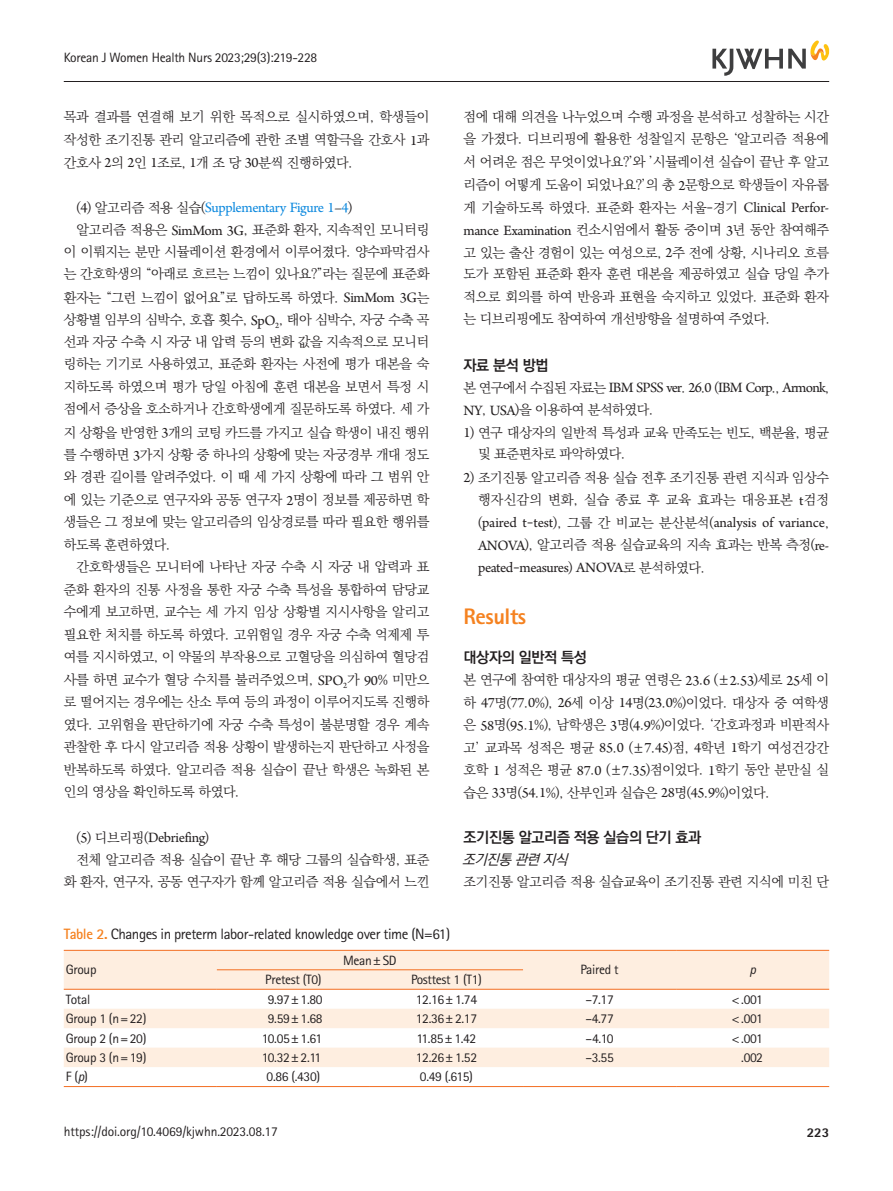
<style>
.page{position:relative;width:893px;height:1191px;background:#fff}
.page>*{position:absolute;margin:0;border:0;box-sizing:border-box;transform-origin:0 0}
.body-title-eng{font:800 22.5px "Rotis Sans Serif Std";letter-spacing:-.02em;color:#f58220}
.table-caption{font:15px "Rotis Sans Serif Std";letter-spacing:-.03em;color:#231f20}
.body{font:15px "Arno Pro";letter-spacing:-.025em;color:#231f20}
.body-2{font:15px "Arno Pro";letter-spacing:-.005em;color:#231f20}
.body-3{font:15px "Arno Pro";letter-spacing:-.05em;color:#231f20}
.body-4{font:15px "Arno Pro";letter-spacing:-.03em;color:#0b88de}
.body-sub-title{font:700 15px "Ko Pub Dotum";letter-spacing:-.02em;color:#231f20}
.body-sub-title-itali{font:italic 500 14.25px "Ko Pub Dotum";color:#231f20}
.body-5{font:300 13.5px/22.5px "Ko Pub Batang";letter-spacing:-.025em;color:#231f20;text-align:justify}
.tbody{font:13.5px "Rotis Sans Serif Std";letter-spacing:-.025em;color:#231f20}
.t1{font:800 13.5px "Rotis Sans Serif Std";color:#231f20}
.tbody-2{font:italic 13.5px "Rotis Sans Serif Std";color:#231f20}
.s1{font-family:"Arno Pro";font-weight:400;font-size:15px}
.s2{font-family:"Ko Pub Batang";font-weight:300;font-size:13.5px;color:#231f20}
.s3{color:#231f20}
.s4{font-family:"Ko Pub Batang";font-weight:300;font-size:13.5px}
.s5{font-weight:700;color:#f58220}
.s6{font-style:italic}
</style>
<div class="page">
<hr style="left:64px;top:81px;width:765px;height:1px;background:#231f20">
<svg style="left:712px;top:40px;width:118px;height:36px"></svg>
<svg style="left:64px;top:951px;width:765px;height:116px;fill:#feeee0"></svg>
<hr style="left:64px;top:1086px;width:153px;height:1px;background:#f36e21">
<hr style="left:217px;top:1086px;width:153px;height:1px;background:#f36e21">
<hr style="left:370px;top:1086px;width:153px;height:1px;background:#f36e21">
<hr style="left:523px;top:1086px;width:153px;height:1px;background:#f36e21">
<hr style="left:676px;top:1086px;width:153px;height:1px;background:#f36e21">
<hr style="left:64px;top:950px;width:153px;height:1px;background:#f36e21">
<hr style="left:64px;top:989px;width:153px;height:1px;background:#f36e21">
<hr style="left:217px;top:950px;width:153px;height:1px;background:#f36e21">
<hr style="left:370px;top:950px;width:153px;height:1px;background:#f36e21">
<hr style="left:523px;top:950px;width:153px;height:1px;background:#f36e21">
<hr style="left:676px;top:950px;width:153px;height:1px;background:#f36e21">
<hr style="left:523px;top:989px;width:153px;height:1px;background:#f36e21">
<hr style="left:676px;top:989px;width:153px;height:1px;background:#f36e21">
<hr style="left:217px;top:969px;width:153px;height:1px;background:#f36e21">
<hr style="left:370px;top:969px;width:153px;height:1px;background:#f36e21">
<hr style="left:217px;top:989px;width:153px;height:1px;background:#f36e21">
<hr style="left:370px;top:989px;width:153px;height:1px;background:#f36e21">
<p class="tbody" style="left:64px;top:49px;width:255px">Korean J Women Health Nurs 2023;29(3):219-228</p>
<p class="body-5" style="left:64px;top:106px;width:367px">목과 결과를 연결해 보기 위한 목적으로 실시하였으며, 학생들이 작성한 조기진통 관리 알고리즘에 관한 조별 역할극을 간호사 <span class="s1">1</span>과 간호사 <span class="s1">2</span>의 <span class="s1">2</span>인 <span class="s1">1</span>조로, <span class="s1">1</span>개 조 당 <span class="s1">30</span>분씩 진행하였다.</p>
<p class="body-4" style="left:77px;top:199px;width:277px"><span class="s2">(</span><span class="s3">4</span><span class="s2">) 알고리즘 적용 실습(</span>Supplementary Figure 1<span class="s3">–</span>4<span class="s2">)</span></p>
<p class="body-5" style="left:64px;top:219px;width:367px;text-indent:13px">알고리즘 적용은 <span class="s1">SimMom 3G</span>, 표준화 환자, 지속적인 모니터링 이 이뤄지는 분만 시뮬레이션 환경에서 이루어졌다. 양수파막검사 는 간호학생의 “아래로 흐르는 느낌이 있나요?”라는 질문에 표준화 환자는 “그런 느낌이 없어요”로 답하도록 하였다. <span class="s1">SimMom 3G</span>는 상황별 임부의 심박수, 호흡 횟수, <span class="s1">SpO</span><sub>2</sub>, 태아 심박수, 자궁 수축 곡 선과 자궁 수축 시 자궁 내 압력 등의 변화 값을 지속적으로 모니터 링하는 기기로 사용하였고, 표준화 환자는 사전에 평가 대본을 숙 지하도록 하였으며 평가 당일 아침에 훈련 대본을 보면서 특정 시 점에서 증상을 호소하거나 간호학생에게 질문하도록 하였다. 세 가 지 상황을 반영한 <span class="s1">3</span>개의 코팅 카드를 가지고 실습 학생이 내진 행위 를 수행하면 <span class="s1">3</span>가지 상황 중 하나의 상황에 맞는 자궁경부 개대 정도 와 경관 길이를 알려주었다. 이 때 세 가지 상황에 따라 그 범위 안</p>
<p class="body-5" style="left:64px;top:489px;width:367px">에 있는 기준으로 연구자와 공동 연구자 <span class="s1">2</span>명이 정보를 제공하면 학 생들은 그 정보에 맞는 알고리즘의 임상경로를 따라 필요한 행위를 하도록 훈련하였다.</p>
<p class="body-5" style="left:64px;top:556px;width:367px;text-indent:13px">간호학생들은 모니터에 나타난 자궁 수축 시 자궁 내 압력과 표 준화 환자의 진통 사정을 통한 자궁 수축 특성을 통합하여 담당교 수에게 보고하면, 교수는 세 가지 임상 상황별 지시사항을 알리고 필요한 처치를 하도록 하였다. 고위험일 경우 자궁 수축 억제제 투 여를 지시하였고, 이 약물의 부작용으로 고혈당을 의심하여 혈당검 사를 하면 교수가 혈당 수치를 불러주었으며, <span class="s1">SPO</span><sub>2</sub>가 <span class="s1">90</span>% 미만으</p>
<p class="body-5" style="left:64px;top:691px;width:367px">로 떨어지는 경우에는 산소 투여 등의 과정이 이루어지도록 진행하 였다. 고위험을 판단하기에 자궁 수축 특성이 불분명할 경우 계속 관찰한 후 다시 알고리즘 적용 상황이 발생하는지 판단하고 사정을 반복하도록 하였다. 알고리즘 적용 실습이 끝난 학생은 녹화된 본 인의 영상을 확인하도록 하였다.</p>
<p class="body" style="left:77px;top:829px;width:134px"><span class="s4">(</span>5<span class="s4">) 디브리핑(</span>Debriefing<span class="s4">)</span></p>
<p class="body-5" style="left:64px;top:848px;width:367px;text-align:right">전체 알고리즘 적용 실습이 끝난 후 해당 그룹의 실습학생, 표준 화 환자, 연구자, 공동 연구자가 함께 알고리즘 적용 실습에서 느낀</p>
<p class="body-5" style="left:463px;top:106px;width:367px">점에 대해 의견을 나누었으며 수행 과정을 분석하고 성찰하는 시간 을 가졌다. 디브리핑에 활용한 성찰일지 문항은 ‘알고리즘 적용에 서 어려운 점은 무엇이었나요?’와 ’시뮬레이션 실습이 끝난 후 알고 리즘이 어떻게 도움이 되었나요?’의 총 <span class="s1">2</span>문항으로 학생들이 자유롭 게 기술하도록 하였다. 표준화 환자는 서울-경기 <span class="s1">Clinical Perfor&shy;mance Examination</span> 컨소시엄에서 활동 중이며 <span class="s1">3</span>년 동안 참여해주 고 있는 출산 경험이 있는 여성으로, <span class="s1">2</span>주 전에 상황, 시나리오 흐름 도가 포함된 표준화 환자 훈련 대본을 제공하였고 실습 당일 추가 적으로 회의를 하여 반응과 표현을 숙지하고 있었다. 표준화 환자 는 디브리핑에도 참여하여 개선방향을 설명하여 주었다.</p>
<p class="body-sub-title" style="left:463px;top:357px;width:87px">자료 분석 방법</p>
<p class="body-3" style="left:463px;top:379px;width:367px"><span class="s4">본 연구에서 수집된 자료는</span> IBM SPSS ver<span class="s4">.</span> 26<span class="s4">.</span>0 <span class="s4">(</span>IBM Corp<span class="s4">.,</span> Armonk<span class="s4">,</span></p>
<p class="body-5" style="left:463px;top:399px;width:191px"><span class="s1">NY</span>, <span class="s1">USA</span>)을 이용하여 분석하였다.</p>
<p class="body-5" style="left:478px;top:422px;width:353px;line-height:21.8px;text-indent:-15px"><span class="s1">1</span>) 연구 대상자의 일반적 특성과 교육 만족도는 빈도, 백분율, 평균 및 표준편차로 파악하였다.</p>
<p class="body-5" style="left:463px;top:467px;width:367px;text-align:right"><span class="s1">2</span>) 조기진통 알고리즘 적용 실습 전후 조기진통 관련 지식과 임상수 행자신감의 변화, 실습 종료 후 교육 효과는 대응표본 <span class="s1">t</span>검정</p>
<p class="body-2" style="left:478px;top:514px;width:353px"><span class="s4">(</span>paired t<span class="s4">-</span>test<span class="s4">), 그룹 간 비교는 분산분석(</span>analysis of variance<span class="s4">,</span></p>
<p class="body-5" style="left:478px;top:534px;width:353px"><span class="s1">ANOVA</span>), 알고리즘 적용 실습교육의 지속 효과는 반복 측정(<span class="s1">re-</span></p>
<p class="body" style="left:478px;top:559px;width:228px">peated<span class="s4">-</span>measures<span class="s4">)</span> ANOVA<span class="s4">로 분석하였다.</span></p>
<p class="body-title-eng" style="left:463px;top:602px;width:64px">Results</p>
<p class="body-sub-title" style="left:463px;top:650px;width:125px">대상자의 일반적 특성</p>
<p class="body-5" style="left:463px;top:669px;width:367px">본 연구에 참여한 대상자의 평균 연령은 <span class="s1">23</span>.<span class="s1">6</span> (±<span class="s1">2</span>.<span class="s1">53</span>)세로 <span class="s1">25</span>세 이 하 <span class="s1">47</span>명(<span class="s1">77</span>.<span class="s1">0</span>%), <span class="s1">26</span>세 이상 <span class="s1">14</span>명(<span class="s1">23</span>.<span class="s1">0</span>%)이었다. 대상자 중 여학생 은 <span class="s1">58</span>명(<span class="s1">95</span>.<span class="s1">1</span>%), 남학생은 <span class="s1">3</span>명(<span class="s1">4</span>.<span class="s1">9</span>%)이었다. ‘간호과정과 비판적사 고’ 교과목 성적은 평균 <span class="s1">85</span>.<span class="s1">0</span> (±<span class="s1">7</span>.<span class="s1">45</span>)점, <span class="s1">4</span>학년 <span class="s1">1</span>학기 여성건강간 호학 <span class="s1">1</span> 성적은 평균 <span class="s1">87</span>.<span class="s1">0</span> (±<span class="s1">7</span>.<span class="s1">35</span>)점이었다. <span class="s1">1</span>학기 동안 분만실 실 습은 <span class="s1">33</span>명(<span class="s1">54</span>.<span class="s1">1</span>%), 산부인과 실습은 <span class="s1">28</span>명(<span class="s1">45</span>.<span class="s1">9</span>%)이었다.</p>
<p class="body-sub-title" style="left:463px;top:830px;width:239px">조기진통 알고리즘 적용 실습의 단기 효과</p>
<p class="body-sub-title-itali" style="left:462px;top:852px;width:111px">조기진통 관련 지식</p>
<p class="body-5" style="left:463px;top:871px;width:367px">조기진통 알고리즘 적용 실습교육이 조기진통 관련 지식에 미친 단</p>
<p class="table-caption" style="left:64px;top:925px;width:388px"><span class="s5">Table 2.</span> Changes in preterm labor-related knowledge over time (N=61)</p>
<p class="tbody" style="left:66px;top:962px;width:32px">Group</p>
<p class="tbody" style="left:343px;top:952px;width:55px">Mean±SD</p>
<p class="tbody" style="left:265px;top:971px;width:58px">Pretest (T0)</p>
<p class="tbody" style="left:411px;top:971px;width:72px">Posttest 1 (T1)</p>
<p class="tbody" style="left:581px;top:962px;width:39px">Paired t</p>
<p class="tbody-2" style="left:749px;top:962px;width:8px">p</p>
<p class="tbody" style="left:66px;top:991px;width:26px">Total</p>
<p class="tbody" style="left:268px;top:991px;width:56px">9.97±1.80</p>
<p class="tbody" style="left:416px;top:991px;width:63px">12.16±1.74</p>
<p class="tbody" style="left:585px;top:991px;width:30px">–7.17</p>
<p class="tbody" style="left:732px;top:991px;width:32px">&lt;.001</p>
<p class="tbody" style="left:66px;top:1010px;width:82px">Group 1 (n=22)</p>
<p class="tbody" style="left:268px;top:1010px;width:56px">9.59±1.68</p>
<p class="tbody" style="left:416px;top:1010px;width:63px">12.36±2.17</p>
<p class="tbody" style="left:585px;top:1010px;width:30px">–4.77</p>
<p class="tbody" style="left:732px;top:1010px;width:32px">&lt;.001</p>
<p class="tbody" style="left:66px;top:1030px;width:82px">Group 2 (n=20)</p>
<p class="tbody" style="left:262px;top:1030px;width:62px">10.05±1.61</p>
<p class="tbody" style="left:417px;top:1030px;width:61px">11.85±1.42</p>
<p class="tbody" style="left:586px;top:1030px;width:29px">–4.10</p>
<p class="tbody" style="left:732px;top:1030px;width:32px">&lt;.001</p>
<p class="tbody" style="left:66px;top:1049px;width:82px">Group 3 (n=19)</p>
<p class="tbody" style="left:262px;top:1049px;width:61px">10.32±2.11</p>
<p class="tbody" style="left:416px;top:1049px;width:63px">12.26±1.52</p>
<p class="tbody" style="left:585px;top:1049px;width:30px">–3.55</p>
<p class="tbody" style="left:741px;top:1049px;width:23px">.002</p>
<p class="tbody" style="left:66px;top:1069px;width:23px">F (<span class="s6">p</span>)</p>
<p class="tbody" style="left:267px;top:1069px;width:55px">0.86 (.430)</p>
<p class="tbody" style="left:420px;top:1069px;width:55px">0.49 (.615)</p>
<p class="tbody" style="left:64px;top:1123px;width:216px">https://doi.org/10.4069/kjwhn.2023.08.17</p>
<p class="t1" style="left:807px;top:1123px;width:24px">223</p>
</div>
